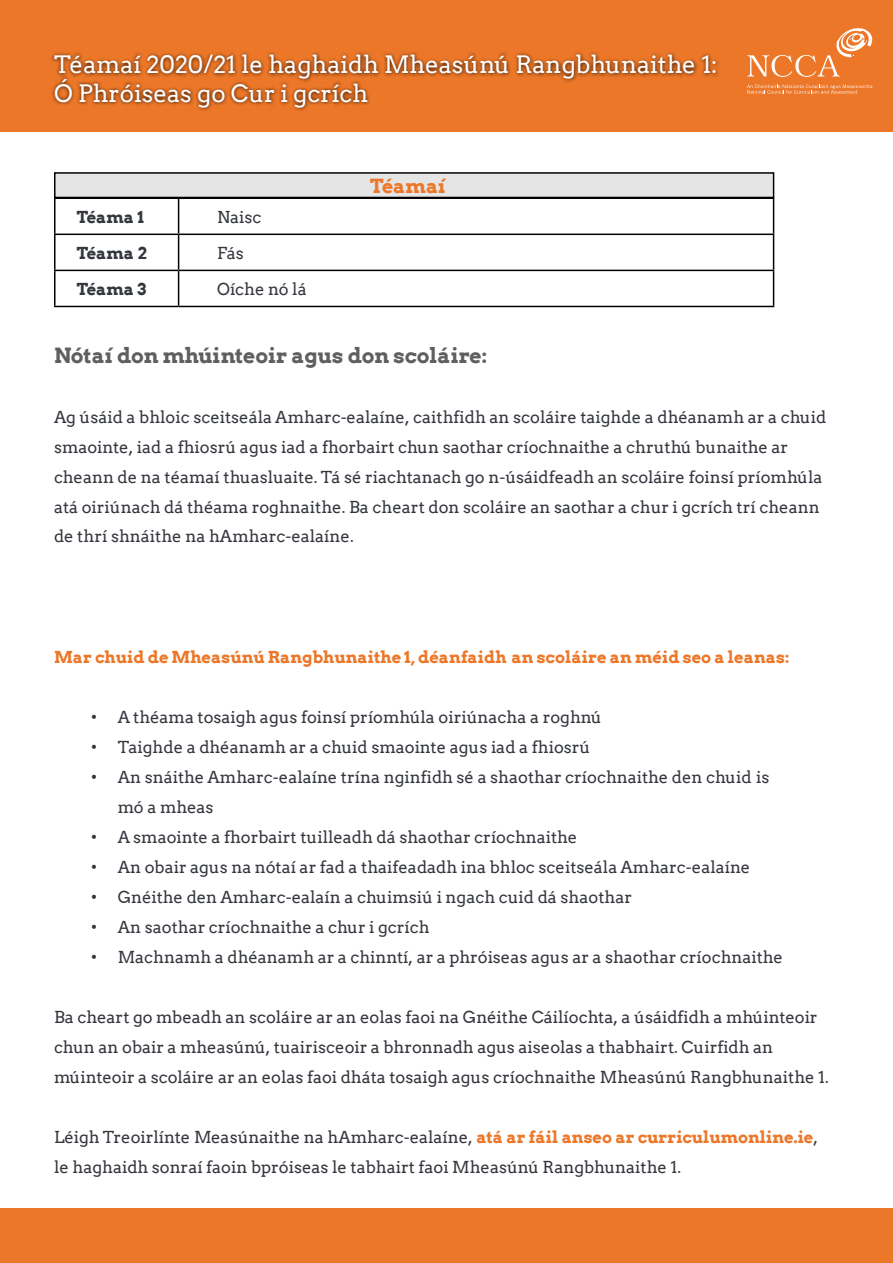
<style>
.page{position:relative;width:893px;height:1263px;background:#fff}
.page>*{position:absolute;margin:0;border:0;box-sizing:border-box;transform-origin:0 0}
.t1{font:24px/28.8px "Arvo";color:#fff}
.t2{font:700 21px "Arvo";color:#5e5f61}
.t3{font:700 19.5px "Arvo";color:#ec7728}
.t4{font:16.5px/29.8px "Arvo";color:#34373e}
.t5{font:16.5px/30px "Arvo";color:#34363d}
.t6{font:700 16.5px "Arvo";color:#ec7728}
.t7{font:700 16.5px "Arvo";color:#34373e}
.s1{font-weight:700;color:#ec7728}
</style>
<div class="page">
<div style="left:0;top:0;width:893px;height:132px;background:#ec7728"></div>
<div style="left:50px;top:52px;width:670px;height:60px;background:#000;opacity:.73"></div>
<svg style="left:747px;top:85px;width:125px;height:9px"></svg>
<svg style="left:747px;top:28px;width:125px;height:49px"></svg>
<div style="left:0;top:1209px;width:893px;height:54px;background:#ec7728"></div>
<div style="left:55px;top:173px;width:719px;height:24px;background:#e6e5e5"></div>
<div style="left:54px;top:172px;width:720px;height:26px;border:2px solid #000"></div>
<hr style="left:54px;top:197px;width:125px;height:2px;background:#000">
<hr style="left:54px;top:199px;width:2px;height:35px;background:#000">
<hr style="left:179px;top:197px;width:595px;height:2px;background:#000">
<hr style="left:178px;top:199px;width:1px;height:35px;background:#000">
<hr style="left:773px;top:199px;width:1px;height:35px;background:#000">
<hr style="left:54px;top:234px;width:125px;height:1px;background:#000">
<hr style="left:54px;top:235px;width:2px;height:35px;background:#000">
<hr style="left:179px;top:234px;width:595px;height:1px;background:#000">
<hr style="left:178px;top:235px;width:1px;height:35px;background:#000">
<hr style="left:773px;top:235px;width:1px;height:35px;background:#000">
<hr style="left:54px;top:270px;width:125px;height:1px;background:#000">
<hr style="left:54px;top:271px;width:2px;height:35px;background:#000">
<hr style="left:179px;top:270px;width:595px;height:1px;background:#000">
<hr style="left:178px;top:271px;width:1px;height:35px;background:#000">
<hr style="left:773px;top:271px;width:1px;height:35px;background:#000">
<hr style="left:54px;top:306px;width:125px;height:1px;background:#000">
<hr style="left:179px;top:306px;width:595px;height:1px;background:#000">
<h1 class="t1" style="left:54px;top:50px;width:665px">Téamaí 2020/21 le haghaidh Mheasúnú Rangbhunaithe 1:<br>Ó Phróiseas go Cur i gcrích</h1>
<p class="t7" style="left:77px;top:207px;width:69px">Téama 1</p>
<p class="t4" style="left:217px;top:202px;width:46px">Naisc</p>
<p class="t7" style="left:77px;top:243px;width:72px">Téama 2</p>
<p class="t4" style="left:217px;top:238px;width:28px">Fás</p>
<p class="t7" style="left:77px;top:279px;width:71px">Téama 3</p>
<p class="t4" style="left:217px;top:274px;width:91px">Oíche nó lá</p>
<p class="t3" style="left:370px;top:175px;width:77px">Téamaí</p>
<p class="t2" style="left:54px;top:343px;width:435px">Nótaí don mhúinteoir agus don scoláire:</p>
<p class="t4" style="left:54px;top:402px;width:774px">Ag úsáid a bhloic sceitseála Amharc-ealaíne, caithfidh an scoláire taighde a dhéanamh ar a chuid smaointe, iad a fhiosrú agus iad a fhorbairt chun saothar críochnaithe a chruthú bunaithe ar cheann de na téamaí thuasluaite. Tá sé riachtanach go n-úsáidfeadh an scoláire foinsí príomhúla atá oiriúnach dá théama roghnaithe. Ba cheart don scoláire an saothar a chur i gcrích trí cheann de thrí shnáithe na hAmharc-ealaíne.</p>
<p class="t6" style="left:54px;top:647px;width:737px">Mar chuid de Mheasúnú Rangbhunaithe 1, déanfaidh an scoláire an méid seo a leanas:</p>
<p class="t4" style="left:91px;top:702px;width:513px">• A théama tosaigh agus foinsí príomhúla oiriúnacha a roghnú</p>
<p class="t4" style="left:91px;top:732px;width:501px">• Taighde a dhéanamh ar a chuid smaointe agus iad a fhiosrú</p>
<p class="t4" style="left:118px;top:762px;width:653px;text-indent:-27px">• An snáithe Amharc-ealaíne trína nginfidh sé a shaothar críochnaithe den chuid is mó a mheas</p>
<p class="t4" style="left:91px;top:822px;width:488px">• A smaointe a fhorbairt tuilleadh dá shaothar críochnaithe</p>
<p class="t4" style="left:91px;top:852px;width:661px">• An obair agus na nótaí ar fad a thaifeadadh ina bhloc sceitseála Amharc-ealaíne</p>
<p class="t4" style="left:91px;top:882px;width:543px">• Gnéithe den Amharc-ealaín a chuimsiú i ngach cuid dá shaothar</p>
<p class="t4" style="left:91px;top:912px;width:340px">• An saothar críochnaithe a chur i gcrích</p>
<p class="t4" style="left:91px;top:942px;width:694px">• Machnamh a dhéanamh ar a chinntí, ar a phróiseas agus ar a shaothar críochnaithe</p>
<p class="t5" style="left:54px;top:1002px;width:776px">Ba cheart go mbeadh an scoláire ar an eolas faoi na Gnéithe Cáilíochta, a úsáidfidh a mhúinteoir chun an obair a mheasúnú, tuairisceoir a bhronnadh agus aiseolas a thabhairt. Cuirfidh an múinteoir a scoláire ar an eolas faoi dháta tosaigh agus críochnaithe Mheasúnú Rangbhunaithe 1.</p>
<p class="t5" style="left:54px;top:1122px;width:765px">Léigh Treoirlínte Measúnaithe na hAmharc-ealaíne, <span class="s1">atá ar fáil anseo ar curriculumonline.ie</span>, le haghaidh sonraí faoin bpróiseas le tabhairt faoi Mheasúnú Rangbhunaithe 1.</p>
</div>
